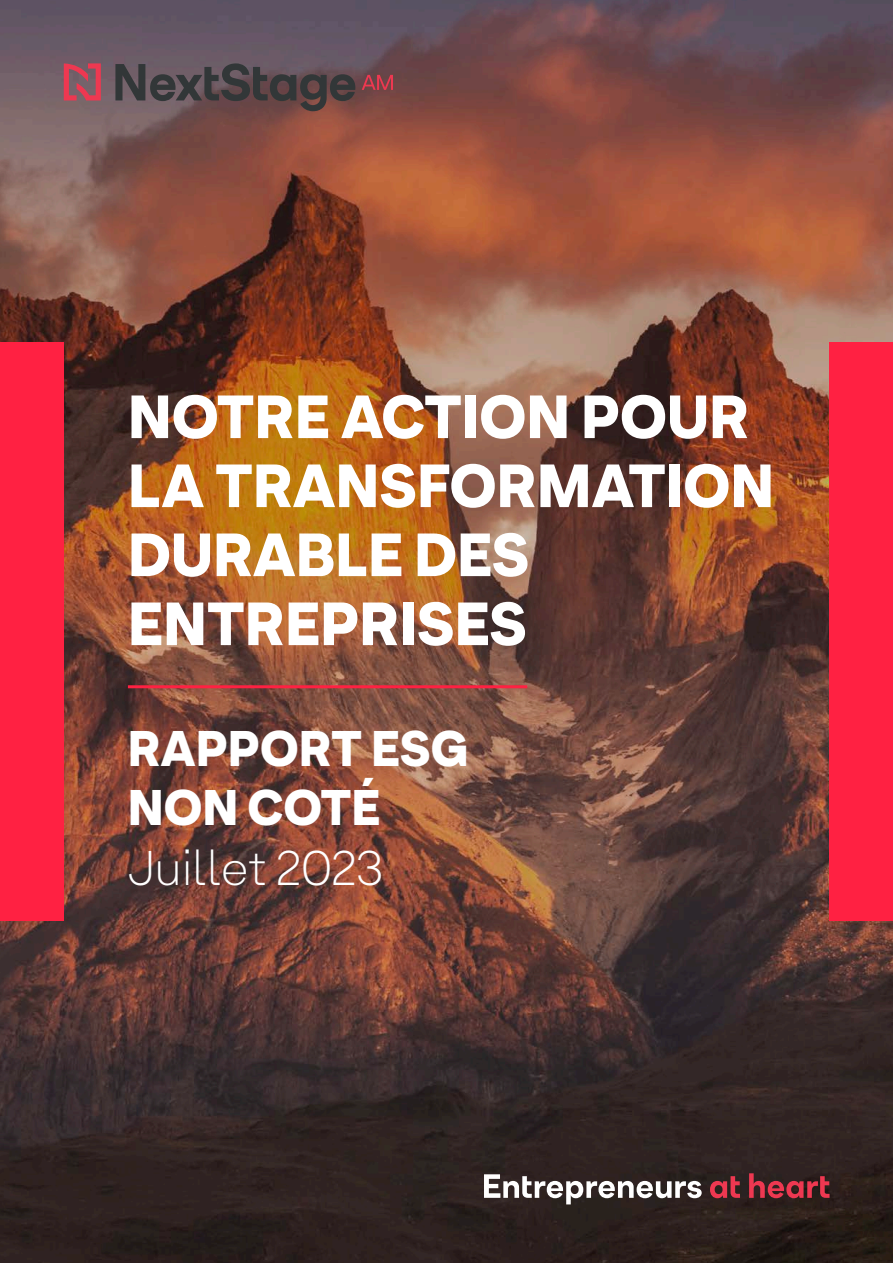
<style>
.page{position:relative;width:893px;height:1263px;background:#fff}
.page>*{position:absolute;margin:0;border:0;box-sizing:border-box;transform-origin:0 0}
.t1{font:900 60px/69px "Armin Grotesk";color:#fff}
.t2{font:900 49.35px/59.2px "Armin Grotesk";color:#fff}
.t3{font:100 49.35px "Armin Grotesk";color:#fff}
</style>
<div class="page">
<img style="left:0;top:0;width:893px;height:1263px">
<div style="left:0;top:342px;width:64px;height:579px;background:#ff2142"></div>
<div style="left:829px;top:342px;width:64px;height:579px;background:#ff2142"></div>
<svg style="left:484px;top:1174px;width:218px;height:30px"></svg>
<svg style="left:710px;top:1176px;width:30px;height:22px"></svg>
<svg style="left:749px;top:1173px;width:80px;height:25px;background:#7b2932"></svg>
<svg style="left:362px;top:75px;width:31px;height:15px"></svg>
<svg style="left:64px;top:63px;width:37px;height:37px"></svg>
<svg style="left:115px;top:63px;width:240px;height:48px;background:#57494d"></svg>
<hr style="left:128px;top:685px;width:399px;height:3px;background:#ff2142">
<p class="t1" style="left:128px;top:388px;width:648px">NOTRE ACTION POUR<br>LA TRANSFORMATION<br>DURABLE DES<br>ENTREPRISES</p>
<p class="t2" style="left:128px;top:723px;width:342px">RAPPORT ESG<br>NON COTÉ</p>
<p class="t3" style="left:128px;top:837px;width:257px">Juillet 2023</p>
</div>
